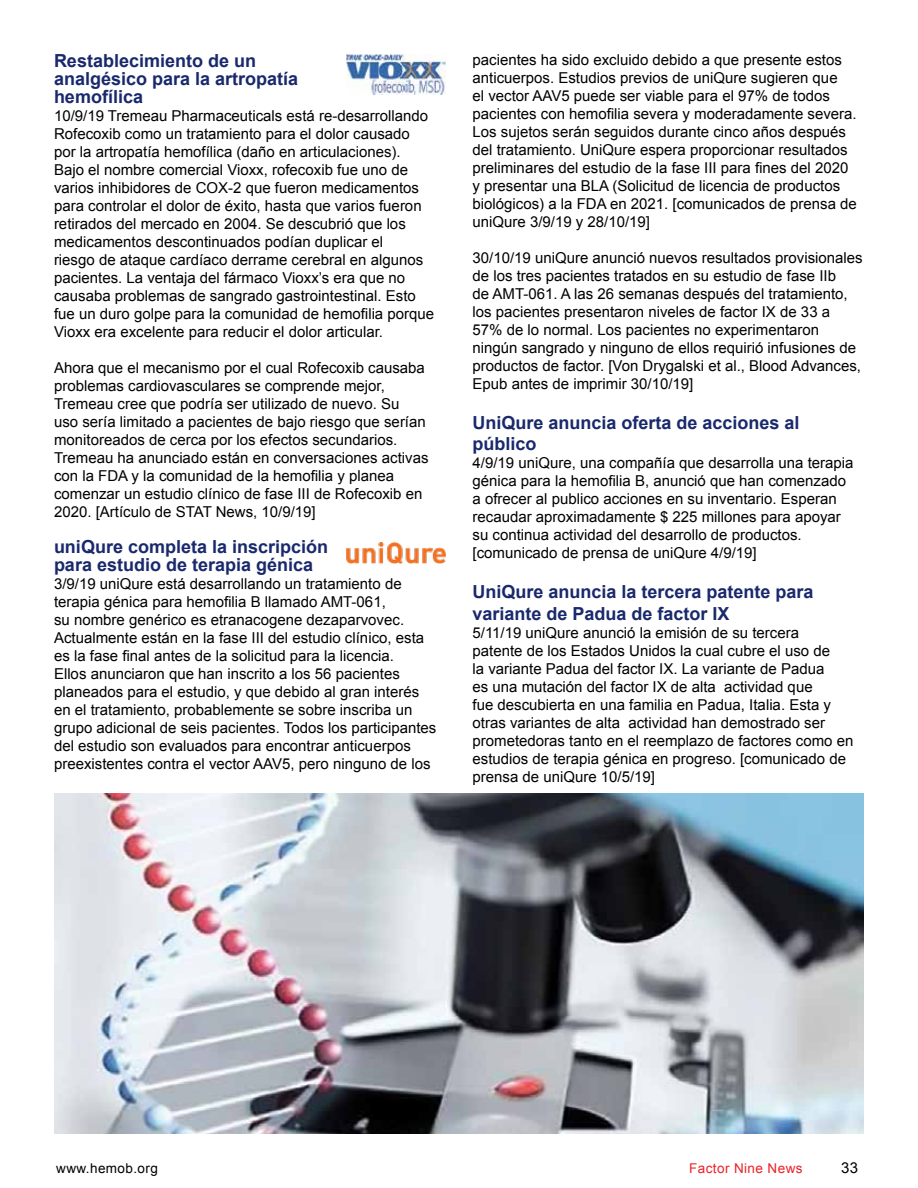
<style>
.page{position:relative;width:918px;height:1188px;background:#fff}
.page>*{position:absolute;margin:0;border:0;box-sizing:border-box;transform-origin:0 0}
.t1{font:700 18px/18px "Arial";color:#19296c}
.t2{font:15px/18px "Arial";color:#000}
.t3{font:13.5px "Arial";letter-spacing:.03em;color:#ec2127}
.t4{font:13.5px "Arial";letter-spacing:.03em;color:#000}
</style>
<div class="page">
<img style="left:347px;top:542px;width:99px;height:22px">
<img style="left:54px;top:793px;width:810px;height:341px">
<img style="left:346px;top:54px;width:100px;height:40px">
<p class="t1" style="left:54px;top:53px;width:246px">Restablecimiento de un analgésico para la artropatía hemofílica</p>
<p class="t2" style="left:54px;top:107px;width:382px">10/9/19 Tremeau Pharmaceuticals está re-desarrollando Rofecoxib como un tratamiento para el dolor causado por la artropatía hemofílica (daño en articulaciones).<br>Bajo el nombre comercial Vioxx, rofecoxib fue uno de varios inhibidores de COX-2 que fueron medicamentos para controlar el dolor de éxito, hasta que varios fueron retirados del mercado en 2004. Se descubrió que los medicamentos descontinuados podían duplicar el<br>riesgo de ataque cardíaco derrame cerebral en algunos pacientes. La ventaja del fármaco Vioxx’s era que no causaba problemas de sangrado gastrointestinal. Esto fue un duro golpe para la comunidad de hemofilia porque Vioxx era excelente para reducir el dolor articular.</p>
<p class="t2" style="left:54px;top:359px;width:376px">Ahora que el mecanismo por el cual Rofecoxib causaba problemas cardiovasculares se comprende mejor, Tremeau cree que podría ser utilizado de nuevo. Su<br>uso sería limitado a pacientes de bajo riesgo que serían monitoreados de cerca por los efectos secundarios.<br>Tremeau ha anunciado están en conversaciones activas con la FDA y la comunidad de la hemofilia y planea comenzar un estudio clínico de fase III de Rofecoxib en 2020. [Artículo de STAT News, 10/9/19]</p>
<p class="t1" style="left:54px;top:539px;width:276px">uniQure completa la inscripción para estudio de terapia génica</p>
<p class="t2" style="left:54px;top:575px;width:384px">3/9/19 uniQure está desarrollando un tratamiento de terapia génica para hemofilia B llamado AMT-061,<br>su nombre genérico es etranacogene dezaparvovec.<br>Actualmente están en la fase III del estudio clínico, esta es la fase final antes de la solicitud para la licencia.<br>Ellos anunciaron que han inscrito a los 56 pacientes planeados para el estudio, y que debido al gran interés en el tratamiento, probablemente se sobre inscriba un grupo adicional de seis pacientes. Todos los participantes del estudio son evaluados para encontrar anticuerpos preexistentes contra el vector AAV5, pero ninguno de los</p>
<p class="t2" style="left:472px;top:51px;width:386px">pacientes ha sido excluido debido a que presente estos anticuerpos. Estudios previos de uniQure sugieren que<br>el vector AAV5 puede ser viable para el 97% de todos pacientes con hemofilia severa y moderadamente severa.<br>Los sujetos serán seguidos durante cinco años después del tratamiento. UniQure espera proporcionar resultados preliminares del estudio de la fase III para fines del 2020 y presentar una BLA (Solicitud de licencia de productos biológicos) a la FDA en 2021. [comunicados de prensa de uniQure 3/9/19 y 28/10/19]</p>
<p class="t2" style="left:472px;top:249px;width:392px">30/10/19 uniQure anunció nuevos resultados provisionales de los tres pacientes tratados en su estudio de fase IIb<br>de AMT-061. A las 26 semanas después del tratamiento, los pacientes presentaron niveles de factor IX de 33 a 57% de lo normal. Los pacientes no experimentaron ningún sangrado y ninguno de ellos requirió infusiones de productos de factor. [Von Drygalski et al., Blood Advances, Epub antes de imprimir 30/10/19]</p>
<p class="t1" style="left:472px;top:412px;width:329px;line-height:21.6px">UniQure anuncia oferta de acciones al público</p>
<p class="t2" style="left:472px;top:454px;width:383px">4/9/19 uniQure, una compañía que desarrolla una terapia génica para la hemofilia B, anunció que han comenzado a ofrecer al publico acciones en su inventario. Esperan recaudar aproximadamente $ 225 millones para apoyar su continua actividad del desarrollo de productos. [comunicado de prensa de uniQure 4/9/19]</p>
<p class="t1" style="left:472px;top:582px;width:343px;line-height:21.6px">UniQure anuncia la tercera patente para variante de Padua de factor IX</p>
<p class="t2" style="left:472px;top:624px;width:383px">5/11/19 uniQure anunció la emisión de su tercera<br>patente de los Estados Unidos la cual cubre el uso de<br>la variante Padua del factor IX. La variante de Padua<br>es una mutación del factor IX de alta actividad que<br>fue descubierta en una familia en Padua, Italia. Esta y otras variantes de alta actividad han demostrado ser prometedoras tanto en el reemplazo de factores como en estudios de terapia génica en progreso. [comunicado de prensa de uniQure 10/5/19]</p>
<p class="t4" style="left:56px;top:1159px;width:103px">www.hemob.org</p>
<p class="t3" style="left:689px;top:1159px;width:115px">Factor Nine News</p>
<p class="t2" style="left:841px;top:1159px;width:19px">33</p>
</div>
